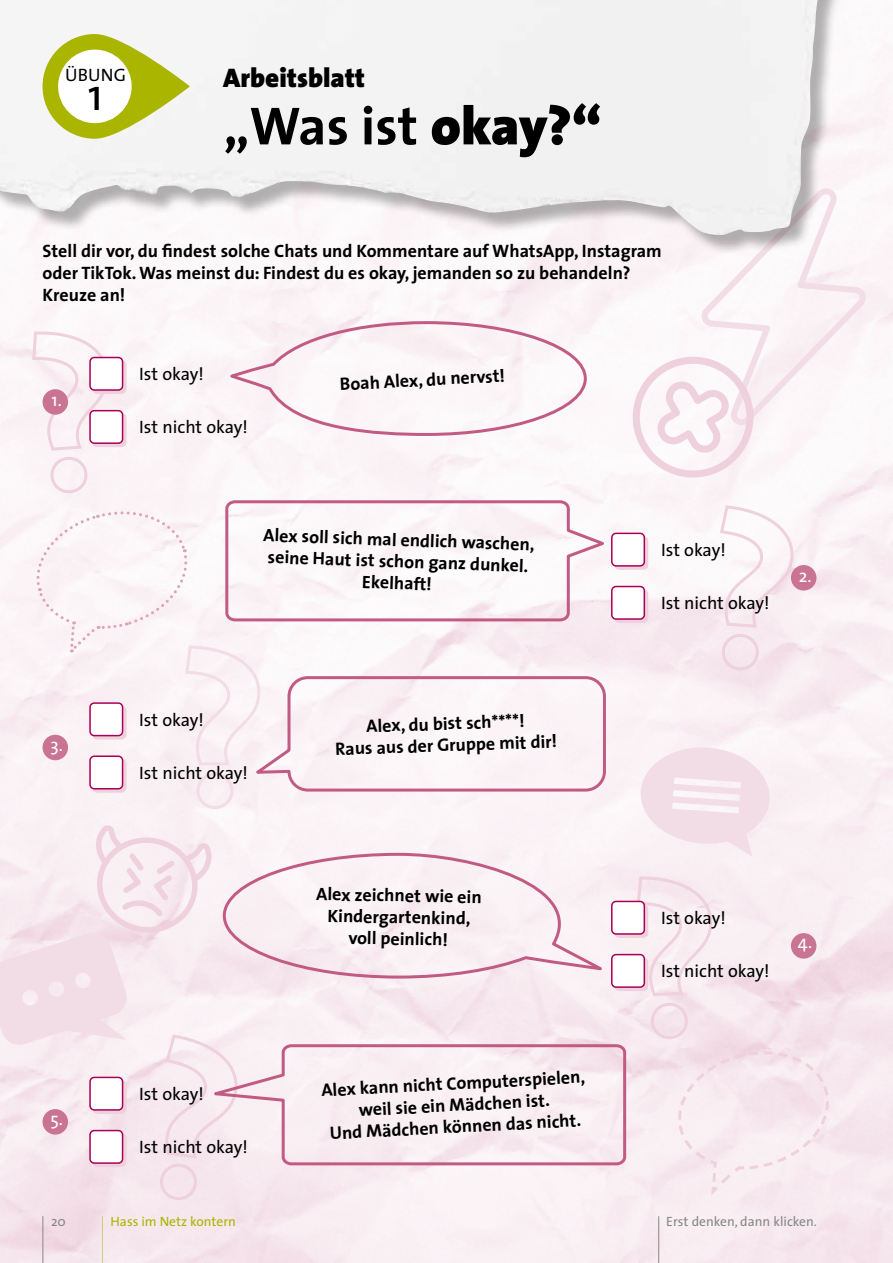
<style>
.page{position:relative;width:893px;height:1263px;background:#fff}
.page>*{position:absolute;margin:0;border:0;box-sizing:border-box;transform-origin:0 0}
.t1{font:700 54px "The Sans";color:#000}
.t2{font:45px "The Sans";color:#000}
.t3{font:900 27px "The Sans";color:#000}
.t4{font:700 18px/21.6px "The Sans";color:#000;text-align:center}
.t5{font:18px "The Sans";color:#000}
.t6{font:18px "The Sans";color:#fff}
.t7{font:13.5px "The Sans";color:#878787}
.t8{font:13.5px "The Sans";color:#aab500}
.s1{font-weight:900}
</style>
<div class="page">
<img style="left:0;top:43px;width:893px;height:1220px">
<svg style="left:677px;top:1049px;width:153px;height:214px"></svg>
<svg style="left:639px;top:745px;width:132px;height:112px"></svg>
<div style="left:0;top:0;width:847px;height:254px;background:#000;opacity:.3"></div>
<img style="left:0;top:0;width:818px;height:235px">
<svg style="left:626px;top:185px;width:244px;height:299px"></svg>
<svg style="left:31px;top:330px;width:79px;height:164px"></svg>
<svg style="left:716px;top:504px;width:79px;height:169px"></svg>
<svg style="left:635px;top:875px;width:79px;height:165px"></svg>
<svg style="left:0;top:825px;width:239px;height:378px"></svg>
<div style="left:35px;top:507px;width:227px;height:303px;background:#faf3f6"></div>
<svg style="left:43px;top:34px;width:147px;height:105px;fill:#aab500"></svg>
<div style="left:58px;top:50px;width:74px;height:73px;background:#fff;border-radius:50%"></div>
<div style="left:615px;top:905px;width:32px;height:32px;background:#eed1dd;border-radius:4px"></div>
<div style="left:614px;top:904px;width:34px;height:34px;border:2px solid #eed1dd;border-radius:4px"></div>
<div style="left:612px;top:901px;width:32px;height:33px;background:#fff;border-radius:4px"></div>
<div style="left:611px;top:901px;width:34px;height:34px;border:2px solid #a80056;border-radius:4px"></div>
<div style="left:615px;top:958px;width:32px;height:32px;background:#eed1dd;border-radius:4px"></div>
<div style="left:614px;top:957px;width:34px;height:34px;border:2px solid #eed1dd;border-radius:4px"></div>
<div style="left:612px;top:954px;width:32px;height:33px;background:#fff;border-radius:4px"></div>
<div style="left:611px;top:954px;width:34px;height:34px;border:2px solid #a80056;border-radius:4px"></div>
<svg style="left:221px;top:851px;width:382px;height:129px"></svg>
<div style="left:615px;top:536px;width:32px;height:33px;background:#eed1dd;border-radius:4px"></div>
<div style="left:614px;top:536px;width:34px;height:34px;border:2px solid #eed1dd;border-radius:4px"></div>
<div style="left:612px;top:533px;width:32px;height:33px;background:#fff;border-radius:4px"></div>
<div style="left:611px;top:533px;width:34px;height:34px;border:2px solid #a80056;border-radius:4px"></div>
<div style="left:615px;top:590px;width:32px;height:32px;background:#eed1dd;border-radius:4px"></div>
<div style="left:614px;top:589px;width:34px;height:34px;border:2px solid #eed1dd;border-radius:4px"></div>
<div style="left:612px;top:586px;width:32px;height:33px;background:#fff;border-radius:4px"></div>
<div style="left:611px;top:586px;width:34px;height:34px;border:2px solid #a80056;border-radius:4px"></div>
<svg style="left:224px;top:499px;width:387px;height:124px"></svg>
<div style="left:93px;top:361px;width:33px;height:32px;background:#eed1dd;border-radius:4px"></div>
<div style="left:92px;top:360px;width:34px;height:34px;border:2px solid #eed1dd;border-radius:4px"></div>
<div style="left:90px;top:357px;width:33px;height:33px;background:#fff;border-radius:4px"></div>
<div style="left:89px;top:357px;width:34px;height:34px;border:2px solid #a80056;border-radius:4px"></div>
<div style="left:93px;top:414px;width:33px;height:32px;background:#eed1dd;border-radius:4px"></div>
<div style="left:92px;top:413px;width:34px;height:34px;border:2px solid #eed1dd;border-radius:4px"></div>
<div style="left:90px;top:411px;width:33px;height:32px;background:#fff;border-radius:4px"></div>
<div style="left:89px;top:410px;width:34px;height:34px;border:2px solid #a80056;border-radius:4px"></div>
<svg style="left:229px;top:320px;width:359px;height:117px"></svg>
<div style="left:93px;top:1080px;width:33px;height:33px;background:#eed1dd;border-radius:4px"></div>
<div style="left:92px;top:1080px;width:34px;height:34px;border:2px solid #eed1dd;border-radius:4px"></div>
<div style="left:90px;top:1077px;width:33px;height:33px;background:#fff;border-radius:4px"></div>
<div style="left:89px;top:1077px;width:34px;height:34px;border:2px solid #a80056;border-radius:4px"></div>
<div style="left:93px;top:1134px;width:33px;height:32px;background:#eed1dd;border-radius:4px"></div>
<div style="left:92px;top:1133px;width:34px;height:34px;border:2px solid #eed1dd;border-radius:4px"></div>
<div style="left:90px;top:1130px;width:33px;height:33px;background:#fff;border-radius:4px"></div>
<div style="left:89px;top:1130px;width:34px;height:34px;border:2px solid #a80056;border-radius:4px"></div>
<svg style="left:199px;top:1043px;width:429px;height:124px"></svg>
<div style="left:92px;top:705px;width:34px;height:34px;border:2px solid #eed1dd;border-radius:4px"></div>
<div style="left:90px;top:703px;width:33px;height:33px;background:#fff;border-radius:4px"></div>
<div style="left:89px;top:702px;width:34px;height:34px;border:2px solid #a80056;border-radius:4px"></div>
<svg style="left:93px;top:759px;width:33px;height:33px"></svg>
<div style="left:92px;top:759px;width:34px;height:34px;border:2px solid #eed1dd;border-radius:4px"></div>
<div style="left:90px;top:756px;width:33px;height:33px;background:#fff;border-radius:4px"></div>
<div style="left:89px;top:755px;width:34px;height:34px;border:2px solid #a80056;border-radius:4px"></div>
<div style="left:287px;top:676px;width:319px;height:115px;border:3px solid #c15b83;border-radius:19px"></div>
<div style="left:43px;top:389px;width:25px;height:26px;background:#ca7494;border-radius:50%"></div>
<div style="left:791px;top:565px;width:25px;height:25px;background:#ca7494;border-radius:50%"></div>
<div style="left:43px;top:735px;width:25px;height:25px;background:#ca7494;border-radius:50%"></div>
<div style="left:791px;top:933px;width:25px;height:26px;background:#ca7494;border-radius:50%"></div>
<div style="left:43px;top:1109px;width:25px;height:25px;background:#ca7494;border-radius:50%"></div>
<hr style="left:43px;top:1216px;width:1px;height:47px;background:#878787">
<hr style="left:102px;top:1216px;width:1px;height:47px;background:#ccd079">
<hr style="left:658px;top:1216px;width:1px;height:47px;background:#878787">
<p class="t5" style="left:65px;top:60px;width:62px">ÜBUNG</p>
<h2 class="t2" style="left:88px;top:57px;width:17px">1</h2>
<h3 class="t3" style="left:223px;top:55px;width:143px">Arbeitsblatt</h3>
<h1 class="t1" style="left:223px;top:81px;width:380px">„Was ist <span class="s1">okay?“</span></h1>
<p class="t4" style="left:43px;top:240px;width:621px;text-align:left">Stell dir vor, du findest solche Chats und Kommentare auf WhatsApp, Instagram oder TikTok.Was meinst du: Findest du es okay, jemanden so zu behandeln?<br>Kreuze an!</p>
<p class="t6" style="left:52px;top:385px;width:12px">1.</p>
<p class="t6" style="left:51px;top:730px;width:14px">3.</p>
<p class="t6" style="left:50px;top:1104px;width:14px">5.</p>
<p class="t5" style="left:139px;top:359px;width:66px">Ist okay!</p>
<p class="t5" style="left:139px;top:412px;width:110px">Ist nicht okay!</p>
<p class="t4" style="left:339px;top:373px;width:167px;rotate:-3deg">Boah Alex, du nervst!</p>
<p class="t4" style="left:264px;top:524px;width:273px;rotate:2deg">Alex soll sich mal endlich waschen, seine Haut ist schon ganz dunkel.<br>Ekelhaft!</p>
<p class="t5" style="left:139px;top:705px;width:66px">Ist okay!</p>
<p class="t5" style="left:139px;top:758px;width:110px">Ist nicht okay!</p>
<p class="t5" style="left:139px;top:1079px;width:66px">Ist okay!</p>
<p class="t5" style="left:139px;top:1132px;width:110px">Ist nicht okay!</p>
<p class="t4" style="left:334px;top:716px;width:224px;rotate:-2deg">Alex, du bist sch****!<br>Raus aus der Gruppe mit dir!</p>
<p class="t4" style="left:316px;top:883px;width:167px;rotate:1deg">Alex zeichnet wie ein<br>Kindergartenkind, voll peinlich!</p>
<p class="t4" style="left:321px;top:1079px;width:266px;rotate:-3deg">Alex kann nicht Computerspielen, weil sie ein Mädchen ist.<br>Und Mädchen können das nicht.</p>
<p class="t5" style="left:661px;top:535px;width:66px">Ist okay!</p>
<p class="t5" style="left:661px;top:588px;width:110px">Ist nicht okay!</p>
<p class="t6" style="left:799px;top:561px;width:14px">2.</p>
<p class="t5" style="left:661px;top:903px;width:66px">Ist okay!</p>
<p class="t5" style="left:661px;top:956px;width:110px">Ist nicht okay!</p>
<p class="t6" style="left:798px;top:927px;width:16px">4.</p>
<p class="t7" style="left:51px;top:1210px;width:16px">20</p>
<p class="t8" style="left:111px;top:1210px;width:127px">Hass im Netz kontern</p>
<p class="t7" style="left:666px;top:1210px;width:152px">Erst denken, dann klicken.</p>
</div>
